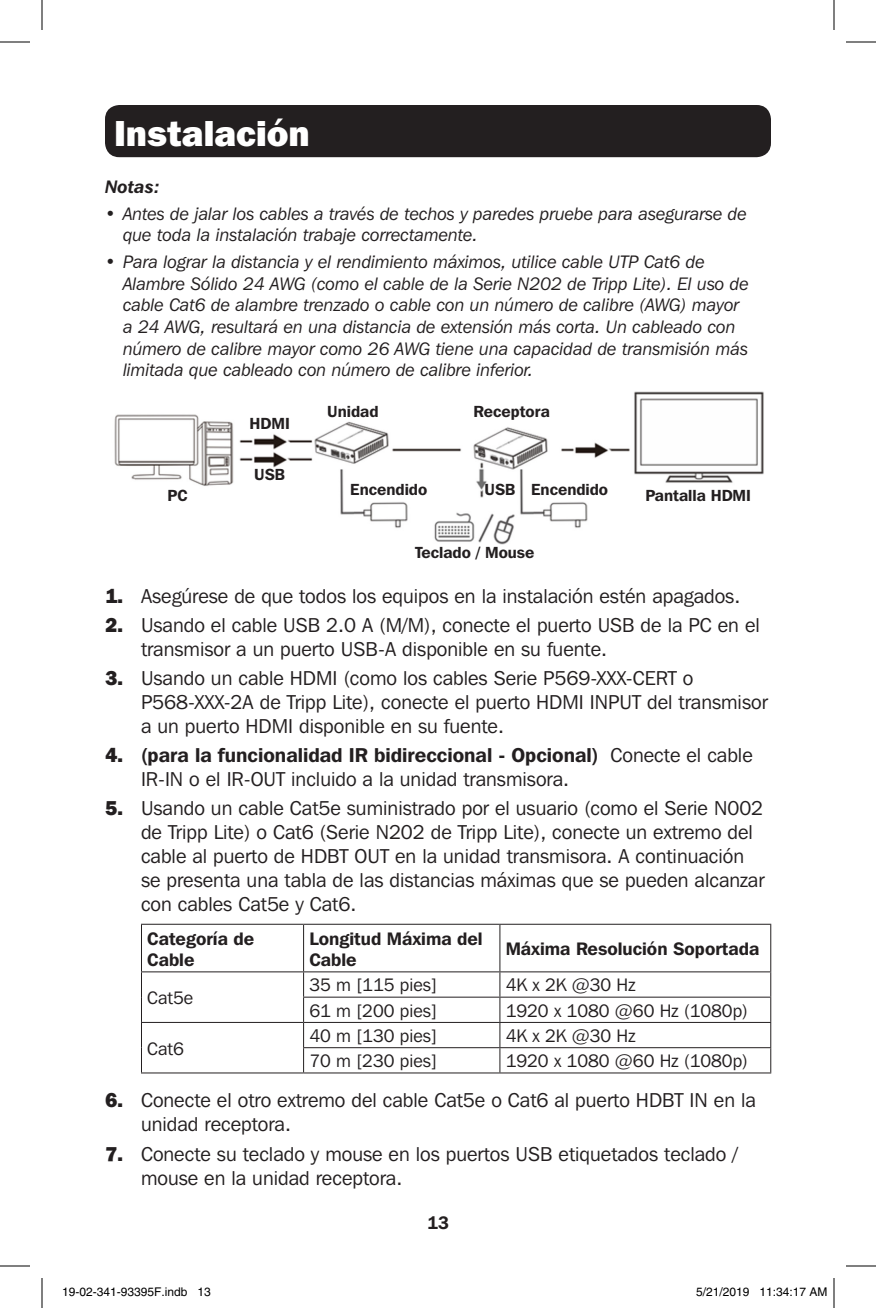
<style>
.page{position:relative;width:876px;height:1308px;background:#fff}
.page>*{position:absolute;margin:0;border:0;box-sizing:border-box;transform-origin:0 0}
.t1{font:800 36px "Franklin Gothic IT Cby BT";color:#fff}
.t2{font:20px/24px "Franklin Gothic IT Cby BT";color:#231f20}
.t3{font:italic 18px/21.6px "Franklin Gothic IT Cby BT";color:#231f20}
.t4{font:18px "Franklin Gothic IT Cby BT";color:#231f20}
.t5{font:600 18px/21.6px "Franklin Gothic IT Cby BT";color:#231f20}
.t6{font:italic 600 18px "Franklin Gothic IT Cby BT";color:#231f20}
.t7{font:600 16px "Franklin Gothic IT Cby BT";color:#231f20}
.t8{font:12px "Helvetica";color:#000}
.s1{font-weight:800}
.s2{font-weight:600}
</style>
<div class="page">
<div style="left:105px;top:105px;width:666px;height:52px;background:#231f20;border-radius:14px"></div>
<img style="left:114px;top:391px;width:650px;height:154px">
<hr style="left:141px;top:924px;width:163px;height:1px;background:#231f20">
<hr style="left:141px;top:925px;width:1px;height:46px;background:#231f20">
<hr style="left:304px;top:924px;width:196px;height:1px;background:#231f20">
<hr style="left:303px;top:925px;width:1px;height:46px;background:#231f20">
<hr style="left:500px;top:924px;width:271px;height:1px;background:#231f20">
<hr style="left:499px;top:925px;width:1px;height:46px;background:#231f20">
<hr style="left:770px;top:925px;width:1px;height:46px;background:#231f20">
<hr style="left:141px;top:971px;width:163px;height:1px;background:#231f20">
<hr style="left:304px;top:971px;width:196px;height:1px;background:#231f20">
<hr style="left:500px;top:971px;width:271px;height:1px;background:#231f20">
<hr style="left:303px;top:997px;width:197px;height:1px;background:#231f20">
<hr style="left:500px;top:997px;width:271px;height:1px;background:#231f20">
<hr style="left:141px;top:1022px;width:163px;height:1px;background:#231f20">
<hr style="left:304px;top:1022px;width:196px;height:1px;background:#231f20">
<hr style="left:500px;top:1022px;width:271px;height:1px;background:#231f20">
<svg style="left:141px;top:972px;width:1px;height:100px"></svg>
<hr style="left:303px;top:1047px;width:197px;height:1px;background:#231f20">
<svg style="left:303px;top:972px;width:1px;height:100px"></svg>
<hr style="left:500px;top:1047px;width:271px;height:1px;background:#231f20">
<svg style="left:499px;top:972px;width:1px;height:100px"></svg>
<svg style="left:770px;top:972px;width:1px;height:100px"></svg>
<hr style="left:141px;top:1072px;width:163px;height:1px;background:#231f20">
<hr style="left:304px;top:1072px;width:196px;height:1px;background:#231f20">
<hr style="left:500px;top:1072px;width:271px;height:1px;background:#231f20">
<hr style="left:0;top:42px;width:30px;height:1px;background:#000">
<hr style="left:846px;top:42px;width:30px;height:1px;background:#000">
<hr style="left:0;top:1266px;width:30px;height:1px;background:#000">
<hr style="left:846px;top:1266px;width:30px;height:1px;background:#000">
<hr style="left:42px;top:0;width:1px;height:30px;background:#000">
<hr style="left:42px;top:1278px;width:1px;height:30px;background:#000">
<hr style="left:834px;top:0;width:1px;height:30px;background:#000">
<hr style="left:834px;top:1278px;width:1px;height:30px;background:#000">
<p class="t1" style="left:114px;top:110px;width:197px">Instalación</p>
<p class="t6" style="left:105px;top:176px;width:56px">Notas:</p>
<p class="t3" style="left:123px;top:203px;width:625px;text-indent:-18px">• Antes de jalar los cables a través de techos y paredes pruebe para asegurarse de que toda la instalación trabaje correctamente.</p>
<p class="t3" style="left:123px;top:251px;width:627px;text-indent:-18px">• Para lograr la distancia y el rendimiento máximos, utilice cable UTP Cat6 de Alambre Sólido 24 AWG (como el cable de la Serie N202 de Tripp Lite). El uso de cable Cat6 de alambre trenzado o cable con un número de calibre (AWG) mayor a 24 AWG, resultará en una distancia de extensión más corta. Un cableado con número de calibre mayor como 26 AWG tiene una capacidad de transmisión más limitada que cableado con número de calibre inferior.</p>
<p class="t7" style="left:250px;top:414px;width:42px">HDMI</p>
<p class="t7" style="left:254px;top:465px;width:32px">USB</p>
<p class="t7" style="left:327px;top:401px;width:53px">Unidad</p>
<p class="t7" style="left:474px;top:401px;width:78px">Receptora</p>
<p class="t7" style="left:350px;top:479px;width:79px">Encendido</p>
<p class="t7" style="left:485px;top:479px;width:32px">USB</p>
<p class="t7" style="left:531px;top:479px;width:79px">Encendido</p>
<p class="t7" style="left:168px;top:485px;width:22px">PC</p>
<p class="t7" style="left:645px;top:485px;width:107px">Pantalla HDMI</p>
<p class="t7" style="left:415px;top:543px;width:121px">Teclado / Mouse</p>
<p class="t2" style="left:105px;top:583px;width:637px"><span class="s1">1.</span> Asegúrese de que todos los equipos en la instalación estén apagados.</p>
<p class="t2" style="left:141px;top:612px;width:620px;text-indent:-36px"><span class="s1">2.</span> Usando el cable USB 2.0 A (M/M), conecte el puerto USB de la PC en el transmisor a un puerto USB-A disponible en su fuente.</p>
<p class="t2" style="left:141px;top:665px;width:628px;text-indent:-36px"><span class="s1">3.</span> Usando un cable HDMI (como los cables Serie P569-XXX-CERT o<br>P568-XXX-2A de Tripp Lite), conecte el puerto HDMI INPUT del transmisor a un puerto HDMI disponible en su fuente.</p>
<p class="t2" style="left:141px;top:742px;width:613px;text-indent:-36px"><span class="s1">4.</span> <span class="s2">(para la funcionalidad IR bidireccional - Opcional)</span> Conecte el cable<br>IR-IN o el IR-OUT incluido a la unidad transmisora.</p>
<p class="t2" style="left:141px;top:795px;width:625px;text-indent:-36px"><span class="s1">5.</span> Usando un cable Cat5e suministrado por el usuario (como el Serie N002 de Tripp Lite) o Cat6 (Serie N202 de Tripp Lite), conecte un extremo del cable al puerto de HDBT OUT en la unidad transmisora. A continuación se presenta una tabla de las distancias máximas que se pueden alcanzar con cables Cat5e y Cat6.</p>
<p class="t5" style="left:147px;top:927px;width:108px">Categoría de<br>Cable</p>
<p class="t5" style="left:309px;top:927px;width:175px">Longitud Máxima del<br>Cable</p>
<p class="t5" style="left:506px;top:938px;width:255px">Máxima Resolución Soportada</p>
<p class="t4" style="left:147px;top:987px;width:47px">Cat5e</p>
<p class="t4" style="left:309px;top:974px;width:129px">35 m [115 pies]</p>
<p class="t4" style="left:506px;top:974px;width:131px">4K x 2K @30 Hz</p>
<p class="t4" style="left:309px;top:999px;width:129px">61 m [200 pies]</p>
<p class="t4" style="left:506px;top:999px;width:244px">1920 x 1080 @60 Hz (1080p)</p>
<p class="t4" style="left:309px;top:1025px;width:129px">40 m [130 pies]</p>
<p class="t4" style="left:506px;top:1025px;width:131px">4K x 2K @30 Hz</p>
<p class="t4" style="left:309px;top:1050px;width:129px">70 m [230 pies]</p>
<p class="t4" style="left:506px;top:1050px;width:244px">1920 x 1080 @60 Hz (1080p)</p>
<p class="t2" style="left:141px;top:1088px;width:616px;text-indent:-36px"><span class="s1">6.</span> Conecte el otro extremo del cable Cat5e o Cat6 al puerto HDBT IN en la unidad receptora.</p>
<p class="t2" style="left:141px;top:1141px;width:598px;text-indent:-36px"><span class="s1">7.</span> Conecte su teclado y mouse en los puertos USB etiquetados teclado / mouse en la unidad receptora.</p>
<p class="t4" style="left:147px;top:1037px;width:38px">Cat6</p>
<p class="t5" style="left:427px;top:1211px;width:23px">13</p>
<p class="t8" style="left:62px;top:1285px;width:150px">19-02-341-93395F.indb 13</p>
<p class="t8" style="left:696px;top:1285px;width:133px">5/21/2019 11:34:17 AM</p>
</div>
